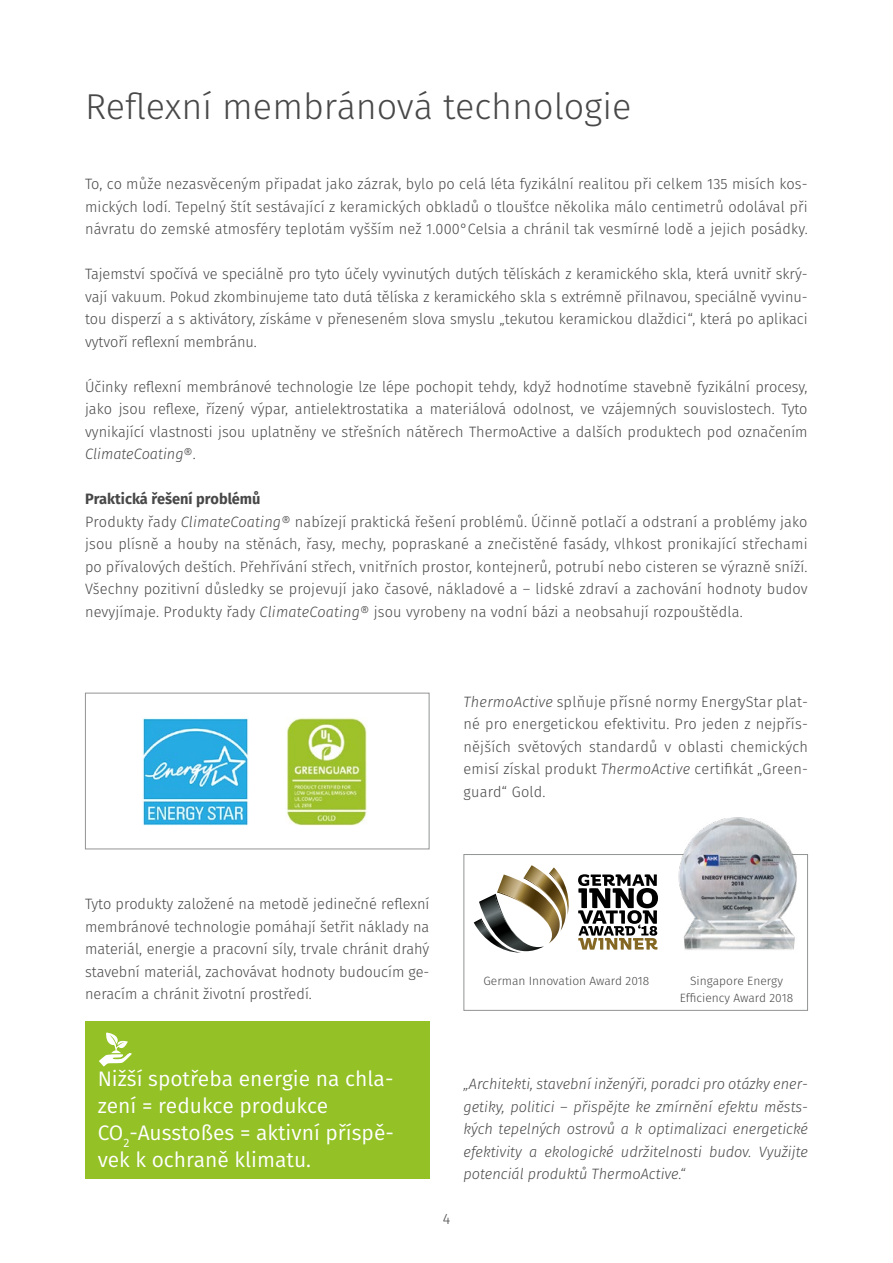
<style>
.page{position:relative;width:893px;height:1263px;background:#fff}
.page>*{position:absolute;margin:0;border:0;box-sizing:border-box;transform-origin:0 0}
.t1{font:300 36px "Fira Sans";color:#474847}
.t2{font:21px/27px "Fira Sans";color:#fff}
.t3{font:300 15px/22.5px "Fira Sans";letter-spacing:.01em;color:#474847;text-align:justify}
.t4{font:italic 300 15px/22.5px "Fira Sans";color:#474847;text-align:justify}
.t5{font:300 12px/16.5px "Fira Sans";color:#474847;text-align:center}
.s1{font-style:italic}
.s2{font-weight:700}
</style>
<div class="page">
<div style="left:463px;top:854px;width:345px;height:157px;background:#fff;border:1px solid #929493"></div>
<div style="left:85px;top:1022px;width:344px;height:157px;background:#93c126"></div>
<img style="left:668px;top:817px;width:139px;height:136px">
<svg style="left:99px;top:1032px;width:33px;height:35px"></svg>
<div style="left:85px;top:693px;width:344px;height:156px;background:#fff;border:1px solid #929493"></div>
<svg style="left:578px;top:874px;width:80px;height:76px"></svg>
<svg style="left:474px;top:865px;width:95px;height:87px"></svg>
<img style="left:285px;top:717px;width:82px;height:108px">
<img style="left:142px;top:718px;width:106px;height:107px">
<h1 class="t1" style="left:85px;top:81px;width:548px">Reflexní membránová technologie</h1>
<p class="t3" style="left:85px;top:172px;width:724px">To, co může nezasvěceným připadat jako zázrak, bylo po celá léta fyzikální realitou při celkem 135 misích kos&shy;mických lodí. Tepelný štít sestávající z keramických obkladů o tloušťce několika málo centimetrů odolával při návratu do zemské atmosféry teplotám vyšším než 1.000°Celsia a chránil tak vesmírné lodě a jejich posádky.</p>
<p class="t3" style="left:85px;top:262px;width:724px">Tajemství spočívá ve speciálně pro tyto účely vyvinutých dutých tělískách z keramického skla, která uvnitř skrý&shy;vají vakuum. Pokud zkombinujeme tato dutá tělíska z keramického skla s extrémně přilnavou, speciálně vyvinu&shy;tou disperzí a s aktivátory, získáme v přeneseném slova smyslu „tekutou keramickou dlaždici“, která po aplikaci vytvoří reflexní membránu.</p>
<p class="t3" style="left:85px;top:375px;width:724px">Účinky reflexní membránové technologie lze lépe pochopit tehdy, když hodnotíme stavebně fyzikální procesy, jako jsou reflexe, řízený výpar, antielektrostatika a materiálová odolnost, ve vzájemných souvislostech. Tyto vynikající vlastnosti jsou uplatněny ve střešních nátěrech ThermoActive a dalších produktech pod označením <span class="s1">ClimateCoating®</span>.</p>
<p class="t3" style="left:85px;top:487px;width:724px;text-align:left"><span class="s2">Praktická řešení problémů<br></span>Produkty řady <span class="s1">ClimateCoating®</span> nabízejí praktická řešení problémů. Účinně potlačí a odstraní a problémy jako jsou plísně a houby na stěnách, řasy, mechy, popraskané a znečistěné fasády, vlhkost pronikající střechami po přívalových deštích. Přehřívání střech, vnitřních prostor, kontejnerů, potrubí nebo cisteren se výrazně sníží.<br>Všechny pozitivní důsledky se projevují jako časové, nákladové a – lidské zdraví a zachování hodnoty budov nevyjímaje. Produkty řady <span class="s1">ClimateCoating®</span> jsou vyrobeny na vodní bázi a neobsahují rozpouštědla.</p>
<p class="t3" style="left:463px;top:690px;width:346px"><span class="s1">ThermoActive</span> splňuje přísné normy EnergyStar plat&shy;né pro energetickou efektivitu. Pro jeden z nejpřís&shy;nějších světových standardů v oblasti chemických emisí získal produkt <span class="s1">ThermoActive</span> certifikát „Green&shy;guard“ Gold.</p>
<p class="t3" style="left:85px;top:892px;width:346px">Tyto produkty založené na metodě jedinečné reflexní membránové technologie pomáhají šetřit náklady na materiál, energie a pracovní síly, trvale chránit drahý stavební materiál, zachovávat hodnoty budoucím ge&shy;neracím a chránit životní prostředí.</p>
<p class="t5" style="left:484px;top:973px;width:167px">German Innovation Award 2018</p>
<p class="t5" style="left:680px;top:973px;width:115px">Singapore Energy<br>Efficiency Award 2018</p>
<h2 class="t2" style="left:98px;top:1065px;width:298px">Nižší spotřeba energie na chla&shy;zení = redukce produkce<br>CO<sub>2</sub>-Ausstoßes = aktivní příspě&shy;vek k ochraně klimatu.</h2>
<p class="t3" style="left:443px;top:1207px;width:9px">4</p>
<p class="t4" style="left:463px;top:1072px;width:346px">„Architekti, stavební inženýři, poradci pro otázky ener&shy;getiky, politici – přispějte ke zmírnění efektu městs&shy;kých tepelných ostrovů a k optimalizaci energetické efektivity a ekologické udržitelnosti budov. Využijte potenciál produktů ThermoActive.“</p>
</div>
